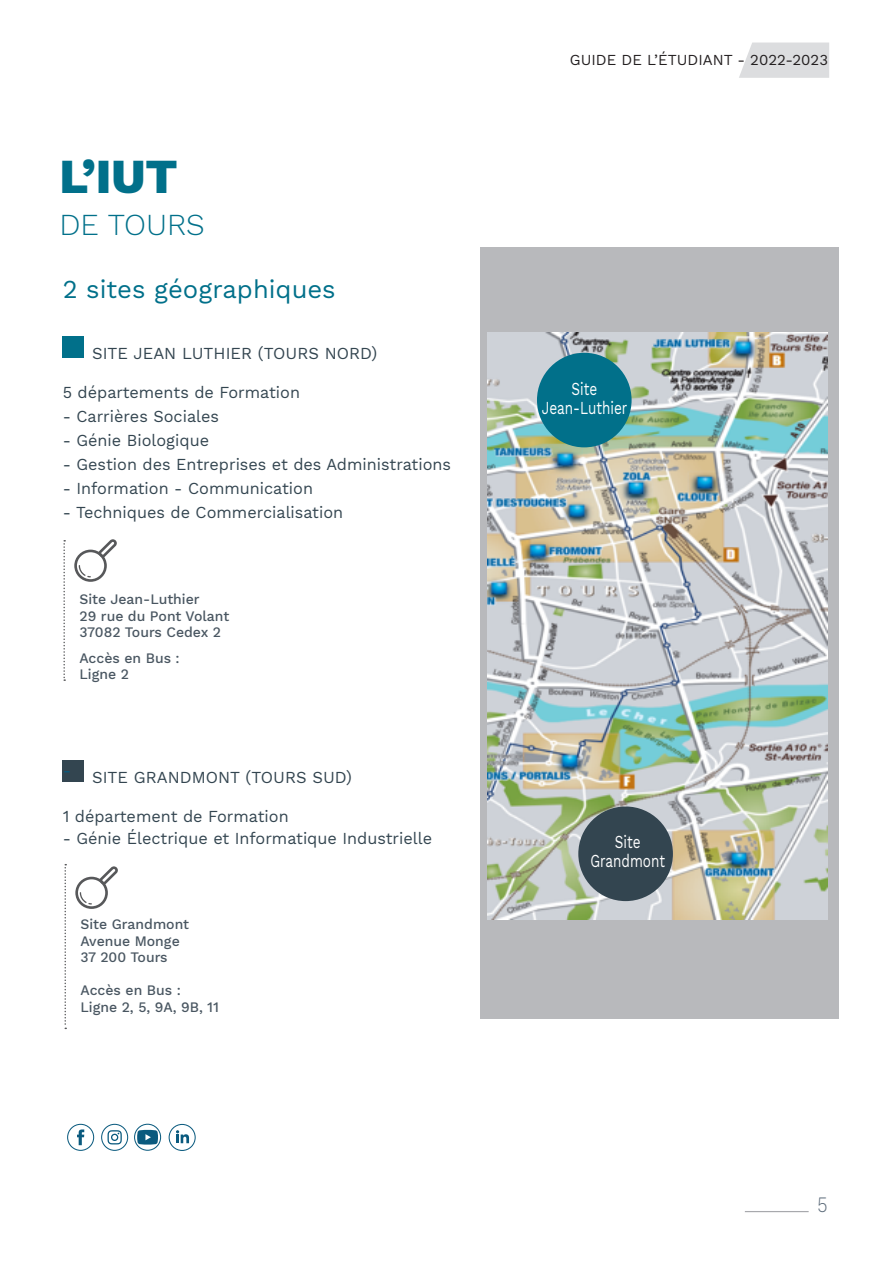
<style>
.page{position:relative;width:893px;height:1263px;background:#fff}
.page>*{position:absolute;margin:0;border:0;box-sizing:border-box;transform-origin:0 0}
.titre_gros_bleu{font:800 48px "Work Sans";color:#01708a}
.titre_gros_bleu-2{font:300 30px "Work Sans";color:#01708a}
.titre_sous_titre_ble{font:25.5px "Work Sans";color:#01708a}
.t1{font:300 21.6px "Work Sans";color:#5b6a79;scale:.83 1}
.texte{font:18px "Work Sans";color:#fff;scale:.75 1}
.texte-2{font:16.5px "Work Sans";color:#334550}
.t2{font:16.5px "Work Sans";color:#0a5a7e}
.t3{font:15px "Work Sans";color:#231f20}
.info_loupe{font:500 14.25px "Work Sans";color:#495661}
</style>
<div class="page">
<svg style="left:739px;top:43px;width:90px;height:35px;background:#dedfe1"></svg>
<hr style="left:745px;top:1211px;width:64px;height:1px;background:#a8a9ad">
<div style="left:63px;top:337px;width:21px;height:21px;background:#01708a"></div>
<div style="left:63px;top:761px;width:21px;height:21px;background:#334550"></div>
<div style="left:480px;top:247px;width:359px;height:771px;background:#b8b9bc"></div>
<svg style="left:64px;top:864px;width:2px;height:165px"></svg>
<svg style="left:75px;top:866px;width:43px;height:43px"></svg>
<img style="left:487px;top:332px;width:341px;height:587px">
<div style="left:578px;top:806px;width:95px;height:95px;background:#334550;border-radius:50%"></div>
<div style="left:537px;top:353px;width:95px;height:94px;background:#01708a;border-radius:50%"></div>
<div style="left:134px;top:1124px;width:27px;height:27px;border:1px solid #0a5a7e;border-radius:50%"></div>
<svg style="left:137px;top:1130px;width:21px;height:14px"></svg>
<div style="left:169px;top:1124px;width:27px;height:27px;border:1px solid #0a5a7e;border-radius:13px"></div>
<svg style="left:176px;top:1130px;width:13px;height:13px"></svg>
<div style="left:67px;top:1124px;width:27px;height:27px;border:1px solid #0a5a7e;border-radius:50%"></div>
<svg style="left:77px;top:1129px;width:7px;height:16px"></svg>
<div style="left:101px;top:1124px;width:27px;height:27px;border:1px solid #0a5a7e;border-radius:50%"></div>
<svg style="left:108px;top:1130px;width:14px;height:14px"></svg>
<svg style="left:63px;top:540px;width:2px;height:141px"></svg>
<svg style="left:74px;top:539px;width:43px;height:43px"></svg>
<p class="titre_gros_bleu" style="left:60px;top:149px;width:120px">L’IUT</p>
<p class="titre_gros_bleu-2" style="left:60px;top:207px;width:147px">DE TOURS</p>
<p class="titre_sous_titre_ble" style="left:63px;top:274px;width:274px">2 sites géographiques</p>
<p class="texte-2" style="left:92px;top:344px;width:287px">SITE JEAN LUTHIER (TOURS NORD)</p>
<p class="texte-2" style="left:63px;top:383px;width:239px">5 départements de Formation</p>
<p class="texte-2" style="left:63px;top:407px;width:158px">- Carrières Sociales</p>
<p class="texte-2" style="left:63px;top:431px;width:148px">- Génie Biologique</p>
<p class="texte-2" style="left:63px;top:455px;width:390px">- Gestion des Entreprises et des Administrations</p>
<p class="texte-2" style="left:63px;top:479px;width:252px">- Information - Communication</p>
<p class="texte-2" style="left:63px;top:503px;width:282px">- Techniques de Commercialisation</p>
<p class="info_loupe" style="left:79px;top:591px;width:122px">Site Jean-Luthier</p>
<p class="info_loupe" style="left:79px;top:608px;width:151px">29 rue du Pont Volant</p>
<p class="info_loupe" style="left:79px;top:624px;width:143px">37082 Tours Cedex 2</p>
<p class="info_loupe" style="left:79px;top:650px;width:102px">Accès en Bus :</p>
<p class="info_loupe" style="left:79px;top:666px;width:51px">Ligne 2</p>
<p class="t2" style="left:63px;top:761px;width:10px">-</p>
<p class="texte-2" style="left:92px;top:768px;width:261px">SITE GRANDMONT (TOURS SUD)</p>
<p class="texte-2" style="left:63px;top:806px;width:227px">1 département de Formation</p>
<p class="texte-2" style="left:63px;top:829px;width:371px">- Génie Électrique et Informatique Industrielle</p>
<p class="info_loupe" style="left:81px;top:916px;width:110px">Site Grandmont</p>
<p class="info_loupe" style="left:81px;top:933px;width:101px">Avenue Monge</p>
<p class="info_loupe" style="left:81px;top:949px;width:89px">37 200 Tours</p>
<p class="info_loupe" style="left:81px;top:982px;width:102px">Accès en Bus :</p>
<p class="info_loupe" style="left:81px;top:999px;width:140px">Ligne 2, 5, 9A, 9B, 11</p>
<p class="t3" style="left:570px;top:51px;width:260px">GUIDE DE L’ÉTUDIANT - 2022-2023</p>
<p class="texte" style="left:572px;top:378px;width:36px">Site</p>
<p class="texte" style="left:542px;top:397px;width:115px">Jean-Luthier</p>
<p class="texte" style="left:615px;top:831px;width:36px">Site</p>
<p class="texte" style="left:590px;top:850px;width:101px">Grandmont</p>
<h3 class="t1" style="left:818px;top:1191px;width:14px">5</h3>
</div>
